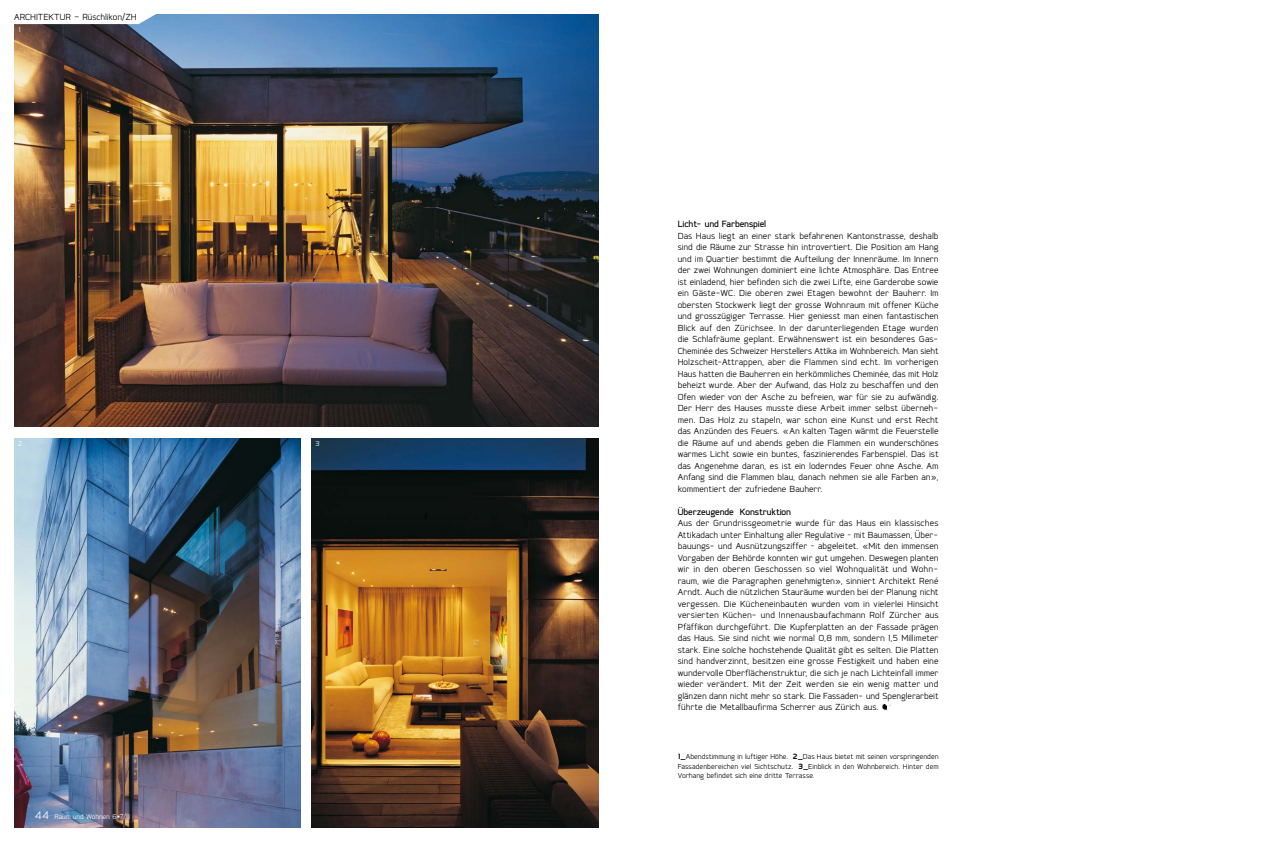
<style>
.page{position:relative;width:1276px;height:842px;background:#fff}
.page>*{position:absolute;margin:0;border:0;box-sizing:border-box;transform-origin:0 0}
.t1{font:11px/11.5px "Coupe";color:#000;text-align:justify}
.t2{font:500 11px "Coupe";letter-spacing:-.01em;color:#000}
.t3{font:9px/9.5px "Coupe";color:#000;text-align:justify}
.t4{font:9px "Coupe";color:#fff}
.t5{font:8.5px "Coupe";color:#fff}
.s1{font-size:13.5px}
.s2{font-weight:700}
</style>
<div class="page">
<img style="left:14px;top:14px;width:584px;height:413px">
<svg style="left:14px;top:14px;width:142px;height:10px"></svg>
<svg style="left:882px;top:703px;width:9px;height:7px"></svg>
<img style="left:14px;top:438px;width:286px;height:390px">
<img style="left:312px;top:438px;width:286px;height:390px">
<p class="t1" style="left:14px;top:11px;width:124px">ARCHITEKTUR — Rüschlikon/ZH</p>
<p class="t4" style="left:19px;top:25px;width:4px">1</p>
<p class="t4" style="left:17px;top:439px;width:6px">2</p>
<p class="t4" style="left:315px;top:439px;width:6px">3</p>
<p class="t5" style="left:34px;top:813px;width:98px"><span class="s1">44</span> Raum und Wohnen 6•7/11</p>
<p class="t2" style="left:677px;top:218px;width:90px">Licht- und Farbenspiel</p>
<p class="t1" style="left:677px;top:230px;width:262px">Das Haus liegt an einer stark befahrenen Kantonstrasse, deshalb sind die Räume zur Strasse hin introvertiert. Die Position am Hang und im Quartier bestimmt die Aufteilung der Innenräume. Im Innern der zwei Wohnungen dominiert eine lichte Atmosphäre. Das Entree ist einladend, hier befinden sich die zwei Lifte, eine Garderobe sowie ein Gäste-WC. Die oberen zwei Etagen bewohnt der Bauherr. Im obersten Stockwerk liegt der grosse Wohnraum mit offener Küche und grosszügiger Terrasse. Hier geniesst man einen fantastischen Blick auf den Zürichsee. In der darunterliegenden Etage wurden die Schlafräume geplant. Erwähnenswert ist ein besonderes Gas-Cheminée des Schweizer Herstellers Attika im Wohnbereich. Man sieht Holzscheit-Attrappen, aber die Flammen sind echt. Im vorherigen Haus hatten die Bauherren ein herkömmliches Cheminée, das mit Holz beheizt wurde. Aber der Aufwand, das Holz zu beschaffen und den Ofen wieder von der Asche zu befreien, war für sie zu aufwändig.<br>Der Herr des Hauses musste diese Arbeit immer selbst überneh&shy;men. Das Holz zu stapeln, war schon eine Kunst und erst Recht das Anzünden des Feuers. «An kalten Tagen wärmt die Feuerstelle die Räume auf und abends geben die Flammen ein wunderschönes warmes Licht sowie ein buntes, faszinierendes Farbenspiel. Das ist das Angenehme daran, es ist ein loderndes Feuer ohne Asche. Am Anfang sind die Flammen blau, danach nehmen sie alle Farben an», kommentiert der zufriedene Bauherr.</p>
<p class="t2" style="left:677px;top:506px;width:115px">Überzeugende Konstruktion</p>
<p class="t1" style="left:677px;top:517px;width:262px">Aus der Grundrissgeometrie wurde für das Haus ein klassisches Attikadach unter Einhaltung aller Regulative – mit Baumassen, Über&shy;bauungs- und Ausnützungsziffer – abgeleitet. «Mit den immensen Vorgaben der Behörde konnten wir gut umgehen. Deswegen planten wir in den oberen Geschossen so viel Wohnqualität und Wohn&shy;raum, wie die Paragraphen genehmigten», sinniert Architekt René Arndt. Auch die nützlichen Stauräume wurden bei der Planung nicht vergessen. Die Kücheneinbauten wurden vom in vielerlei Hinsicht versierten Küchen- und Innenausbaufachmann Rolf Zürcher aus Pfäffikon durchgeführt. Die Kupferplatten an der Fassade prägen das Haus. Sie sind nicht wie normal 0,8 mm, sondern 1,5 Millimeter stark. Eine solche hochstehende Qualität gibt es selten. Die Platten sind handverzinnt, besitzen eine grosse Festigkeit und haben eine wundervolle Oberflächenstruktur, die sich je nach Lichteinfall immer wieder verändert. Mit der Zeit werden sie ein wenig matter und glänzen dann nicht mehr so stark. Die Fassaden- und Spenglerarbeit führte die Metallbaufirma Scherrer aus Zürich aus.</p>
<p class="t3" style="left:677px;top:752px;width:262px"><span class="s2">1_</span>Abendstimmung in luftiger Höhe. <span class="s2">2_</span>Das Haus bietet mit seinen vorspringenden Fassadenbereichen viel Sichtschutz. <span class="s2">3_</span>Einblick in den Wohnbereich. Hinter dem Vorhang befindet sich eine dritte Terrasse.</p>
</div>
